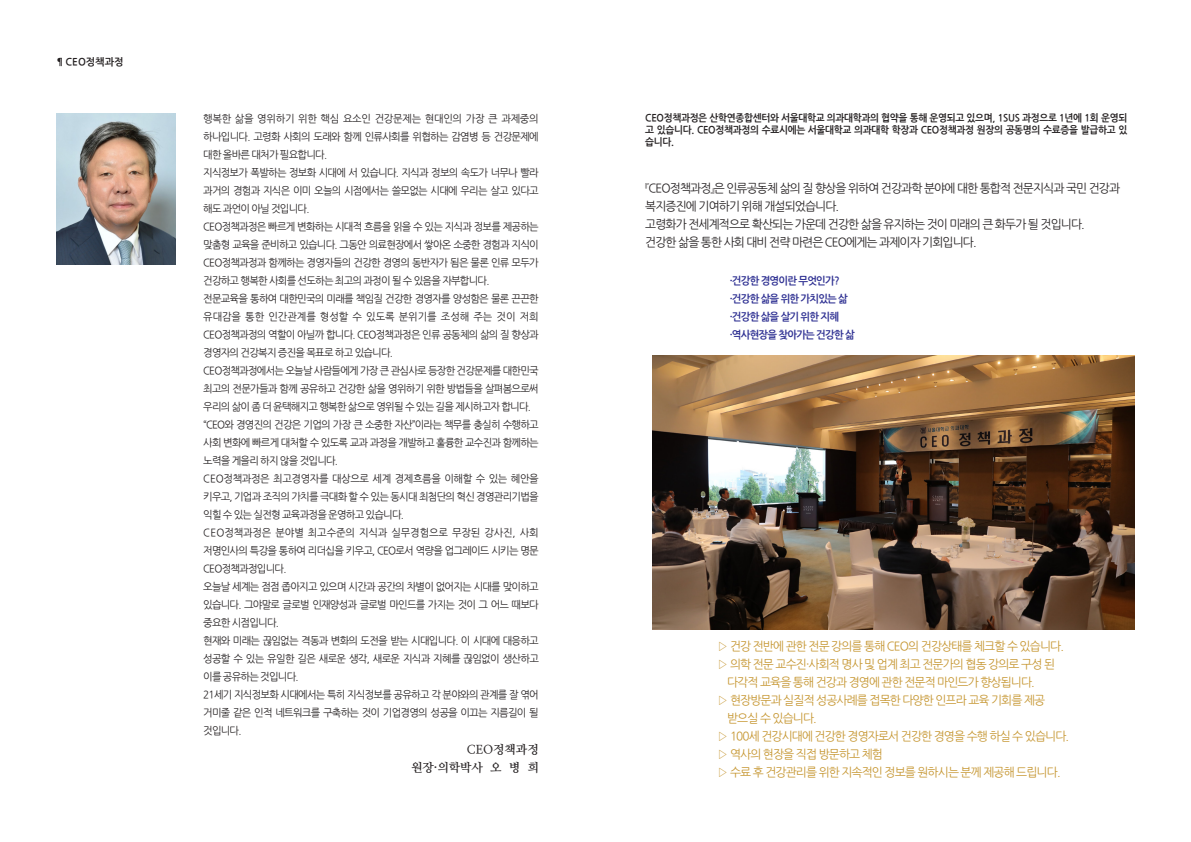
<style>
.page{position:relative;width:1191px;height:842px;background:#fff}
.page>*{position:absolute;margin:0;border:0;box-sizing:border-box;transform-origin:0 0}
.정규{font:12px "Nanum Gothic OTF";letter-spacing:-.075em;color:#c5952f}
.정규-2{font:12px/18px "Nanum Gothic OTF";letter-spacing:-.075em;color:#231f20}
.정규-3{font:12px "Nanum Myeongjo OTF Bold";color:#231f20}
.정규-4{font:10.5px/18px "Nanum Gothic OTF";letter-spacing:-.075em;color:#231f20;text-align:justify}
.정규-5{font:10.5px "Nanum Gothic OTF Bold";letter-spacing:-.075em;color:#2e3092}
.t1{font:10px/12px "Nanum Gothic OTF Bold";letter-spacing:-.03em;color:#231f20;text-align:justify;scale:.95 1}
.t2{font:10px "Nanum Gothic OTF Bold";color:#231f20}
</style>
<div class="page">
<img style="left:57px;top:113px;width:118px;height:151px">
<img style="left:652px;top:355px;width:482px;height:274px">
<p class="t2" style="left:57px;top:57px;width:68px">¶ CEO정책과정</p>
<p class="정규-4" style="left:203px;top:110px;width:337px">행복한 삶을 영위하기 위한 핵심 요소인 건강문제는 현대인의 가장 큰 과제중의 하나입니다. 고령화 사회의 도래와 함께 인류사회를 위협하는 감염병 등 건강문제에 대한 올바른 대처가 필요합니다.</p>
<p class="정규-4" style="left:203px;top:164px;width:337px">지식정보가 폭발하는 정보화 시대에 서 있습니다. 지식과 정보의 속도가 너무나 빨라 과거의 경험과 지식은 이미 오늘의 시점에서는 쓸모없는 시대에 우리는 살고 있다고 해도 과언이 아닐 것입니다.</p>
<p class="정규-4" style="left:203px;top:218px;width:337px">CEO정책과정은 빠르게 변화하는 시대적 흐름을 읽을 수 있는 지식과 정보를 제공하는 맞춤형 교육을 준비하고 있습니다. 그동안 의료현장에서 쌓아온 소중한 경험과 지식이 CEO정책과정과 함께하는 경영자들의 건강한 경영의 동반자가 됨은 물론 인류 모두가 건강하고 행복한 사회를 선도하는 최고의 과정이 될 수 있음을 자부합니다.</p>
<p class="정규-4" style="left:203px;top:290px;width:337px">전문교육을 통하여 대한민국의 미래를 책임질 건강한 경영자를 양성함은 물론 끈끈한 유대감을 통한 인간관계를 형성할 수 있도록 분위기를 조성해 주는 것이 저희 CEO정책과정의 역할이 아닐까 합니다. CEO정책과정은 인류 공동체의 삶의 질 향상과 경영자의 건강복지 증진을 목표로 하고 있습니다.</p>
<p class="정규-4" style="left:203px;top:362px;width:337px">CEO정책과정에서는 오늘날 사람들에게 가장 큰 관심사로 등장한 건강문제를 대한민국 최고의 전문가들과 함께 공유하고 건강한 삶을 영위하기 위한 방법들을 살펴봄으로써 우리의 삶이 좀 더 윤택해지고 행복한 삶으로 영위될 수 있는 길을 제시하고자 합니다.</p>
<p class="정규-4" style="left:203px;top:416px;width:337px">“CEO와 경영진의 건강은 기업의 가장 큰 소중한 자산”이라는 책무를 충실히 수행하고 사회 변화에 빠르게 대처할 수 있도록 교과 과정을 개발하고 훌륭한 교수진과 함께하는 노력을 게을리 하지 않을 것입니다.</p>
<p class="정규-4" style="left:203px;top:470px;width:337px">CEO정책과정은 최고경영자를 대상으로 세계 경제흐름을 이해할 수 있는 혜안을 키우고, 기업과 조직의 가치를 극대화 할 수 있는 동시대 최첨단의 혁신 경영관리기법을 익힐 수 있는 실전형 교육과정을 운영하고 있습니다.</p>
<p class="정규-4" style="left:203px;top:524px;width:337px">CEO정책과정은 분야별 최고수준의 지식과 실무경험으로 무장된 강사진, 사회 저명인사의 특강을 통하여 리더십을 키우고, CEO로서 역량을 업그레이드 시키는 명문 CEO정책과정입니다.</p>
<p class="정규-4" style="left:203px;top:578px;width:337px">오늘날 세계는 점점 좁아지고 있으며 시간과 공간의 차별이 없어지는 시대를 맞이하고 있습니다. 그야말로 글로벌 인재양성과 글로벌 마인드를 가지는 것이 그 어느 때보다 중요한 시점입니다.</p>
<p class="정규-4" style="left:203px;top:632px;width:337px">현재와 미래는 끊임없는 격동과 변화의 도전을 받는 시대입니다. 이 시대에 대응하고 성공할 수 있는 유일한 길은 새로운 생각, 새로운 지식과 지혜를 끊임없이 생산하고 이를 공유하는 것입니다.</p>
<p class="정규-4" style="left:203px;top:686px;width:337px">21세기 지식정보화 시대에서는 특히 지식정보를 공유하고 각 분야와의 관계를 잘 엮어 거미줄 같은 인적 네트워크를 구축하는 것이 기업경영의 성공을 이끄는 지름길이 될 것입니다.</p>
<p class="정규-3" style="left:467px;top:742px;width:73px">CEO정책과정</p>
<p class="정규-3" style="left:411px;top:760px;width:129px">원장·의학박사 오 병 희</p>
<p class="t1" style="left:645px;top:112px;width:509px">CEO정책과정은 산학연종합센터와 서울대학교 의과대학과의 협약을 통해 운영되고 있으며, 1SUS 과정으로 1년에 1회 운영되 고 있습니다. CEO정책과정의 수료시에는 서울대학교 의과대학 학장과 CEO정책과정 원장의 공동명의 수료증을 발급하고 있 습니다.</p>
<p class="정규-2" style="left:645px;top:179px;width:476px">『CEO정책과정』은 인류공동체 삶의 질 향상을 위하여 건강과학 분야에 대한 통합적 전문지식과 국민 건강과 복지증진에 기여하기 위해 개설되었습니다.</p>
<p class="정규-2" style="left:645px;top:215px;width:441px">고령화가 전세계적으로 확산되는 가운데 건강한 삶을 유지하는 것이 미래의 큰 화두가 될 것입니다.</p>
<p class="정규-2" style="left:645px;top:233px;width:333px">건강한 삶을 통한 사회 대비 전략 마련은 CEO에게는 과제이자 기회입니다.</p>
<p class="정규-5" style="left:729px;top:276px;width:111px">·건강한 경영이란 무엇인가?</p>
<p class="정규-5" style="left:729px;top:294px;width:120px">·건강한 삶을 위한 가치있는 삶</p>
<p class="정규-5" style="left:729px;top:312px;width:111px">·건강한 삶을 살기 위한 지혜</p>
<p class="정규-5" style="left:729px;top:330px;width:127px">·역사현장을 찾아가는 건강한 삶</p>
<p class="정규" style="left:717px;top:641px;width:348px">▷ 건강 전반에 관한 전문 강의를 통해 CEO의 건강상태를 체크할 수 있습니다.</p>
<p class="정규" style="left:717px;top:659px;width:339px">▷ 의학 전문 교수진·사회적 명사 및 업계 최고 전문가의 협동 강의로 구성 된</p>
<p class="정규" style="left:727px;top:677px;width:309px">다각적 교육을 통해 건강과 경영에 관한 전문적 마인드가 향상됩니다.</p>
<p class="정규" style="left:717px;top:695px;width:329px">▷ 현장방문과 실질적 성공사례를 접목한 다양한 인프라 교육 기회를 제공</p>
<p class="정규" style="left:727px;top:713px;width:91px">받으실 수 있습니다.</p>
<p class="정규" style="left:717px;top:731px;width:353px">▷ 100세 건강시대에 건강한 경영자로서 건강한 경영을 수행 하실 수 있습니다.</p>
<p class="정규" style="left:717px;top:749px;width:167px">▷ 역사의 현장을 직접 방문하고 체험</p>
<p class="정규" style="left:717px;top:767px;width:345px">▷ 수료 후 건강관리를 위한 지속적인 정보를 원하시는 분께 제공해 드립니다.</p>
</div>
